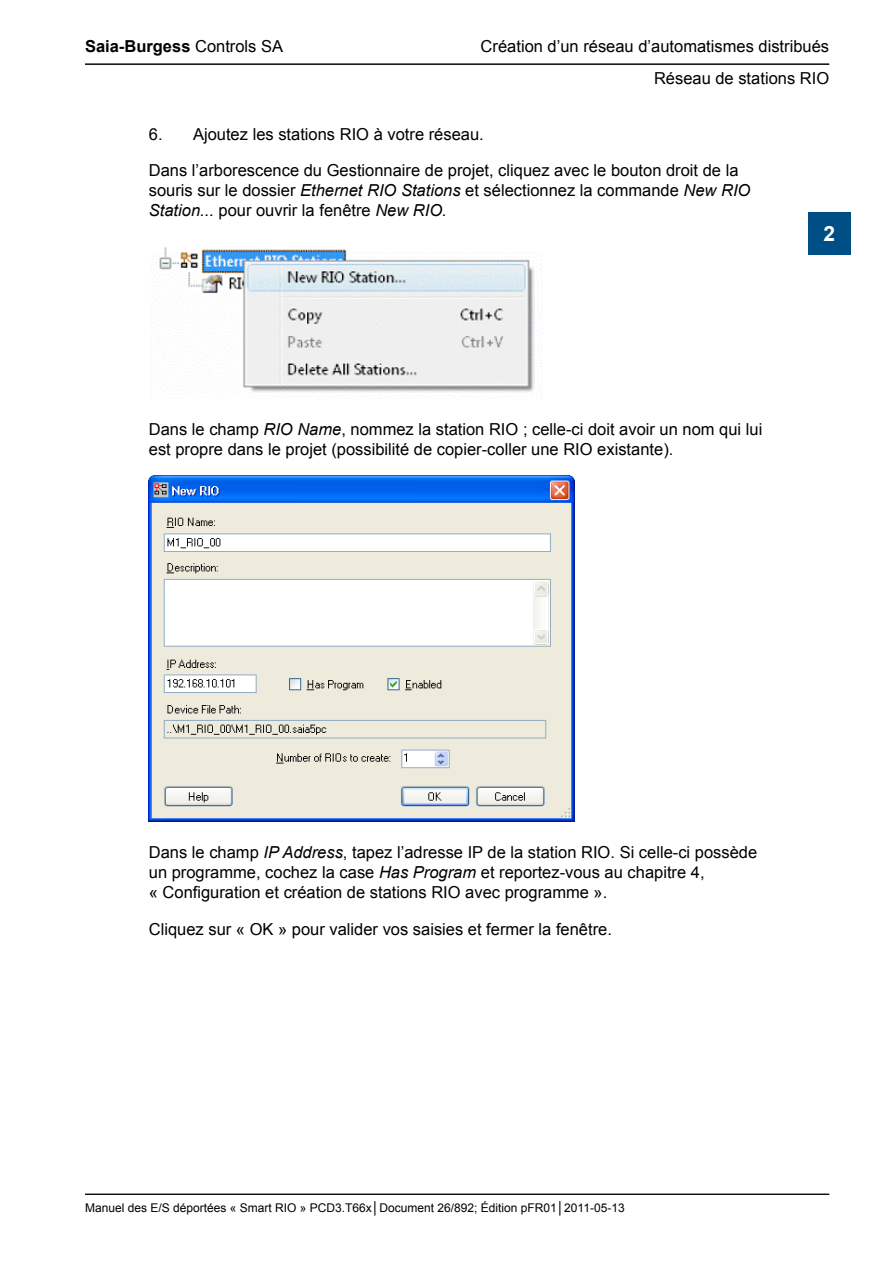
<style>
.page{position:relative;width:893px;height:1263px;background:#fff}
.page>*{position:absolute;margin:0;border:0;box-sizing:border-box;transform-origin:0 0}
.t1{font:700 21px "Arial";color:#fff}
.FR_Fliesstext{font:16.5px/19.8px "Arial";color:#000}
.t2{font:700 16.5px "Arial";color:#000}
.t3{font:12px "Arial";color:#000}
.s1{font-weight:400}
.s2{font-style:italic}
</style>
<div class="page">
<hr style="left:85px;top:64px;width:744px;height:1px;background:#000">
<hr style="left:85px;top:1194px;width:744px;height:1px;background:#000">
<div style="left:808px;top:213px;width:42px;height:42px;background:#004e86"></div>
<img style="left:150px;top:247px;width:392px;height:151px">
<img style="left:149px;top:475px;width:426px;height:346px">
<p class="t2" style="left:85px;top:36px;width:200px">Saia-Burgess <span class="s1">Controls SA</span></p>
<p class="FR_Fliesstext" style="left:481px;top:37px;width:350px">Création d’un réseau d’automatismes distribués</p>
<p class="FR_Fliesstext" style="left:654px;top:69px;width:177px">Réseau de stations RIO</p>
<p class="FR_Fliesstext" style="left:149px;top:124px;width:336px">6. Ajoutez les stations RIO à votre réseau.</p>
<p class="FR_Fliesstext" style="left:149px;top:161px;width:603px">Dans l’arborescence du Gestionnaire de projet, cliquez avec le bouton droit de la souris sur le dossier <span class="s2">Ethernet RIO Stations</span> et sélectionnez la commande <span class="s2">New RIO<br>Station...</span> pour ouvrir la fenêtre <span class="s2">New RIO.</span></p>
<p class="t1" style="left:823px;top:219px;width:13px">2</p>
<p class="FR_Fliesstext" style="left:149px;top:419px;width:615px">Dans le champ <span class="s2">RIO Name</span>, nommez la station RIO ; celle-ci doit avoir un nom qui lui est propre dans le projet (possibilité de copier-coller une RIO existante).</p>
<p class="FR_Fliesstext" style="left:149px;top:843px;width:610px">Dans le champ <span class="s2">IP Address</span>, tapez l’adresse IP de la station RIO. Si celle-ci possède un programme, cochez la case <span class="s2">Has Program</span> et reportez-vous au chapitre 4,<br>« Configuration et création de stations RIO avec programme ».</p>
<p class="FR_Fliesstext" style="left:149px;top:919px;width:465px">Cliquez sur « OK » pour valider vos saisies et fermer la fenêtre.</p>
<p class="t3" style="left:85px;top:1200px;width:541px">Manuel des E/S déportées « Smart RIO » PCD3.T66x│Document 26/892; Édition pFR01│2011-05-13</p>
</div>
